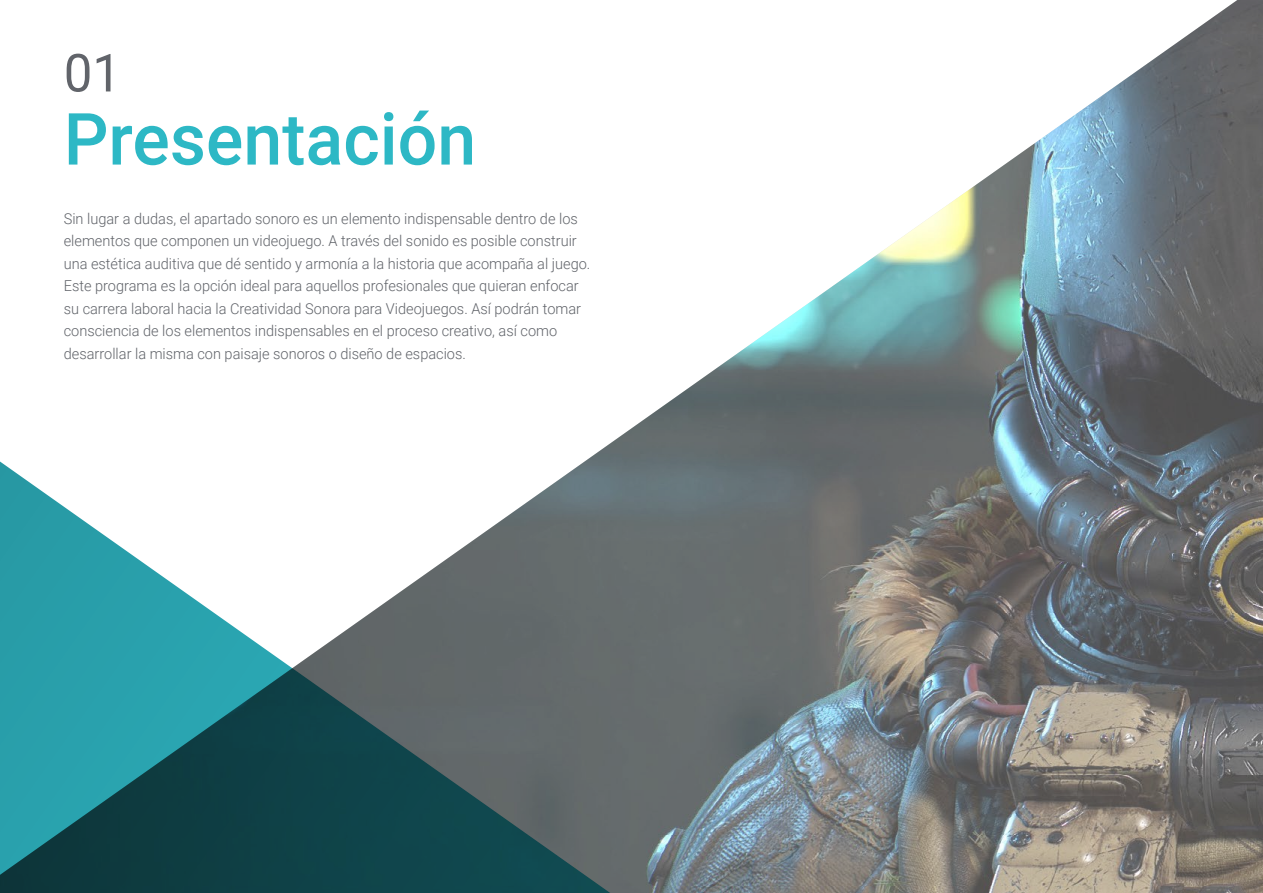
<style>
.page{position:relative;width:1263px;height:893px;background:#fff}
.page>*{position:absolute;margin:0;border:0;box-sizing:border-box;transform-origin:0 0}
.t1{font:500 72px "Roboto";color:#2db8c5}
.t2{font:52.5px "Roboto";color:#61646a}
.t3{font:300 15px/22.5px "Roboto";color:#61646a}
</style>
<div class="page">
<img style="left:606px;top:0;width:657px;height:893px">
<svg style="left:0;top:446px;width:640px;height:447px"></svg>
<h2 class="t2" style="left:64px;top:36px;width:59px">01</h2>
<h1 class="t1" style="left:64px;top:89px;width:414px">Presentación</h1>
<p class="t3" style="left:64px;top:207px;width:528px">Sin lugar a dudas, el apartado sonoro es un elemento indispensable dentro de los elementos que componen un videojuego. A través del sonido es posible construir una estética auditiva que dé sentido y armonía a la historia que acompaña al juego.<br>Este programa es la opción ideal para aquellos profesionales que quieran enfocar su carrera laboral hacia la Creatividad Sonora para Videojuegos. Así podrán tomar consciencia de los elementos indispensables en el proceso creativo, así como desarrollar la misma con paisaje sonoros o diseño de espacios.</p>
</div>
